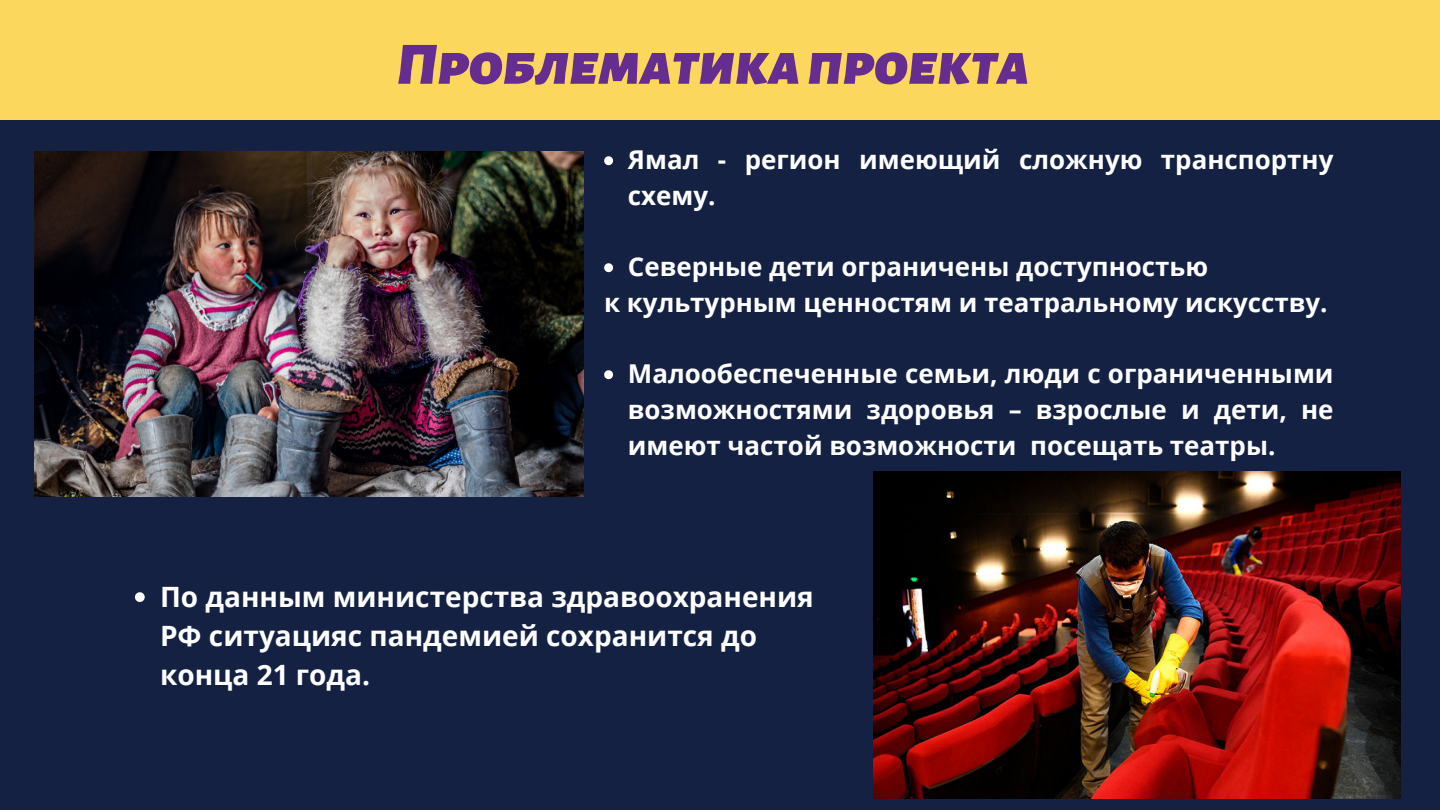
<style>
.page{position:relative;width:1440px;height:810px;background:#142142}
.page>*{position:absolute;margin:0;border:0;box-sizing:border-box;transform-origin:0 0}
.t1{font:italic 900 60px "Alegreya Sans SC";color:#662d90}
.t2{font:700 28px/39px "Open Sans";color:#fff}
.t3{font:700 25.9px/35.7px "Open Sans";color:#fff}
</style>
<div class="page">
<div style="left:0;top:0;width:1440px;height:120px;background:#fbd75d"></div>
<img style="left:35px;top:152px;width:549px;height:344px">
<img style="left:874px;top:472px;width:527px;height:326px">
<svg style="left:604px;top:156px;width:9px;height:9px"></svg>
<svg style="left:604px;top:263px;width:9px;height:9px"></svg>
<svg style="left:604px;top:370px;width:9px;height:9px"></svg>
<svg style="left:135px;top:592px;width:10px;height:10px"></svg>
<p class="t1" style="left:397px;top:36px;width:634px">Проблематикапроекта</p>
<p class="t3" style="left:628px;top:141px;width:707px">Ямал - регион имеющий сложную транспортну схему.</p>
<p class="t3" style="left:628px;top:248px;width:582px">Северные дети ограничены доступностью</p>
<p class="t3" style="left:604px;top:284px;width:725px">к культурным ценностям и театральному искусству.</p>
<p class="t3" style="left:628px;top:355px;width:707px;text-align:justify">Малообеспеченные семьи, люди с ограниченными возможностями здоровья – взрослые и дети, не имеют частой возможности посещать театры.</p>
<p class="t2" style="left:160px;top:576px;width:655px">По данным министерства здравоохранения<br>РФ ситуацияс пандемией сохранится до конца 21 года.</p>
</div>
